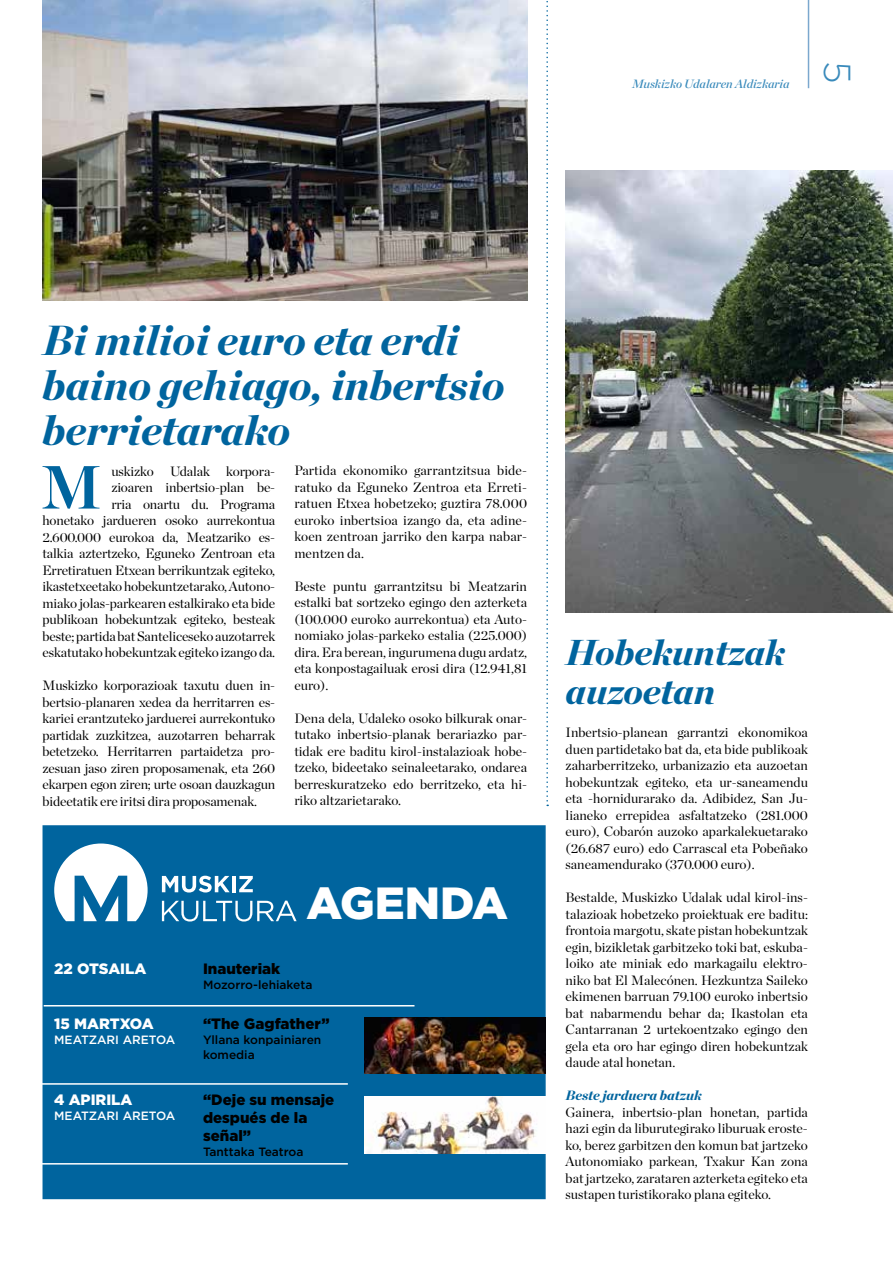
<style>
.page{position:relative;width:893px;height:1263px;background:#fff}
.page>*{position:absolute;margin:0;border:0;box-sizing:border-box;transform-origin:0 0}
.t1{font:700 60.9px "Chronicle Display";color:#00649e}
.t2{font:900 45px "Gotham";color:#fff}
.t3{font:italic 900 42px/45px "Chronicle Display";color:#00649e}
.t4{font:300 37.5px "Gotham";color:#398abb}
.t5{font:italic 900 36px/39px "Chronicle Display";color:#00649e}
.t6{font:900 15px/18px "Gotham";color:#000}
.t7{font:900 15px "Gotham";color:#fff}
.t8{font:13.5px/16.5px "Chronicle Display";letter-spacing:-.01em;color:#000;text-align:justify}
.t9{font:italic 900 13.5px "Chronicle Display";color:#00649e}
.t10{font:500 12px/15px "Gotham";color:#000}
.t11{font:500 12px "Gotham";color:#fff}
.t12{font:italic 12px "Chronicle Display Semi";color:#398abb}
</style>
<div class="page">
<hr style="left:808px;top:0;width:1px;height:88px;background:#7ba8ce">
<div style="left:43px;top:825px;width:503px;height:374px;background:#00649e;border:2px solid #00649e"></div>
<img style="left:43px;top:0;width:484px;height:301px">
<svg style="left:546px;top:1px;width:2px;height:805px"></svg>
<svg style="left:54px;top:843px;width:94px;height:78px"></svg>
<svg style="left:162px;top:876px;width:68px;height:16px"></svg>
<hr style="left:232px;top:876px;width:4px;height:16px;background:#fff">
<svg style="left:239px;top:876px;width:14px;height:16px"></svg>
<svg style="left:162px;top:901px;width:135px;height:20px"></svg>
<hr style="left:34px;top:1163px;width:314px;height:1px;background:#fff">
<hr style="left:44px;top:1005px;width:370px;height:1px;background:#fff">
<hr style="left:34px;top:1083px;width:314px;height:2px;background:#fff">
<img style="left:566px;top:170px;width:327px;height:442px">
<img style="left:365px;top:1017px;width:181px;height:56px">
<img style="left:365px;top:1097px;width:181px;height:56px">
<p class="t12" style="left:632px;top:74px;width:159px">Muskizko Udalaren Aldizkaria</p>
<h3 class="t4" style="left:861px;top:61px;width:24px;rotate:90deg">5</h3>
<h3 class="t3" style="left:43px;top:314px;width:463px">Bi milioi euro eta erdi baino gehiago, inbertsio berrietarako</h3>
<p class="t8" style="left:43px;top:462px;width:234px;text-align:right">uskizko Udalak korpora-<br>zioaren inbertsio-plan be-<br>rria onartu du. Programa<br>honetako jardueren osoko aurrekontua 2.600.000 eurokoa da, Meatzariko es&shy;talkia aztertzeko, Eguneko Zentroan eta Erretiratuen Etxean berrikuntzak egiteko, ikastetxeetako hobekuntzetarako, Autono&shy;miako jolas-parkearen estalkirako eta bide publikoan hobekuntzak egiteko, besteak beste; partida bat Santeliceseko auzotarrek eskatutako hobekuntzak egiteko izango da.</p>
<p class="t8" style="left:43px;top:676px;width:234px">Muskizko korporazioak taxutu duen in&shy;bertsio-planaren xedea da herritarren es&shy;kariei erantzuteko jarduerei aurrekontuko partidak zuzkitzea, auzotarren beharrak betetzeko. Herritarren partaidetza pro&shy;zesuan jaso ziren proposamenak, eta 260 ekarpen egon ziren; urte osoan dauzkagun bideetatik ere iritsi dira proposamenak.</p>
<h1 class="t1" style="left:41px;top:438px;width:62px">M</h1>
<p class="t8" style="left:294px;top:461px;width:234px">Partida ekonomiko garrantzitsua bide&shy;ratuko da Eguneko Zentroa eta Erreti&shy;ratuen Etxea hobetzeko; guztira 78.000 euroko inbertsioa izango da, eta adine&shy;koen zentroan jarriko den karpa nabar&shy;mentzen da.</p>
<p class="t8" style="left:294px;top:577px;width:234px">Beste puntu garrantzitsu bi Meatzarin estalki bat sortzeko egingo den azterketa (100.000 euroko aurrekontua) eta Auto&shy;nomiako jolas-parkeko estalia (225.000) dira. Era berean, ingurumena dugu ardatz, eta konpostagailuak erosi dira (12.941,81 euro).</p>
<p class="t8" style="left:294px;top:709px;width:234px">Dena dela, Udaleko osoko bilkurak onar&shy;tutako inbertsio-planak berariazko par&shy;tidak ere baditu kirol-instalazioak hobe&shy;tzeko, bideetako seinaleetarako, ondarea berreskuratzeko edo berritzeko, eta hi&shy;riko altzarietarako.</p>
<h2 class="t2" style="left:306px;top:871px;width:203px">AGENDA</h2>
<p class="t7" style="left:54px;top:958px;width:94px">22 OTSAILA</p>
<p class="t7" style="left:54px;top:1013px;width:101px">15 MARTXOA</p>
<p class="t11" style="left:54px;top:1032px;width:123px">MEATZARI ARETOA</p>
<p class="t7" style="left:54px;top:1090px;width:80px">4 APIRILA</p>
<p class="t11" style="left:54px;top:1108px;width:123px">MEATZARI ARETOA</p>
<p class="t6" style="left:203px;top:959px;width:79px">Inauteriak</p>
<p class="t10" style="left:203px;top:977px;width:111px">Mozorro-lehiaketa</p>
<p class="t6" style="left:203px;top:1015px;width:128px">“The Gagfather”</p>
<p class="t10" style="left:203px;top:1032px;width:120px">Yllana konpainiaren komedia</p>
<p class="t6" style="left:203px;top:1091px;width:133px">“Deje su mensaje después de la señal”</p>
<p class="t10" style="left:203px;top:1144px;width:102px">Tanttaka Teatroa</p>
<h3 class="t5" style="left:566px;top:630px;width:221px">Hobekuntzak auzoetan</h3>
<p class="t8" style="left:566px;top:723px;width:244px">Inbertsio-planean garrantzi ekonomikoa duen partidetako bat da, eta bide publikoak zaharberritzeko, urbanizazio eta auzoetan hobekuntzak egiteko, eta ur-saneamendu eta -hornidurarako da. Adibidez, San Ju&shy;lianeko errepidea asfaltatzeko (281.000 euro), Cobarón auzoko aparkalekuetarako (26.687 euro) edo Carrascal eta Pobeñako saneamendurako (370.000 euro).</p>
<p class="t8" style="left:566px;top:888px;width:244px">Bestalde, Muskizko Udalak udal kirol-ins&shy;talazioak hobetzeko proiektuak ere baditu: frontoia margotu, skate pistan hobekuntzak egin, bizikletak garbitzeko toki bat, eskuba&shy;loiko ate miniak edo markagailu elektro&shy;niko bat El Malecónen. Hezkuntza Saileko ekimenen barruan 79.100 euroko inbertsio bat nabarmendu behar da; Ikastolan eta Cantarranan 2 urtekoentzako egingo den gela eta oro har egingo diren hobekuntzak daude atal honetan.</p>
<p class="t9" style="left:566px;top:1084px;width:137px">Beste jarduera batzuk</p>
<p class="t8" style="left:566px;top:1103px;width:244px">Gainera, inbertsio-plan honetan, partida hazi egin da liburutegirako liburuak eroste&shy;ko, berez garbitzen den komun bat jartzeko Autonomiako parkean, Txakur Kan zona bat jartzeko, zarataren azterketa egiteko eta sustapen turistikorako plana egiteko.</p>
</div>
